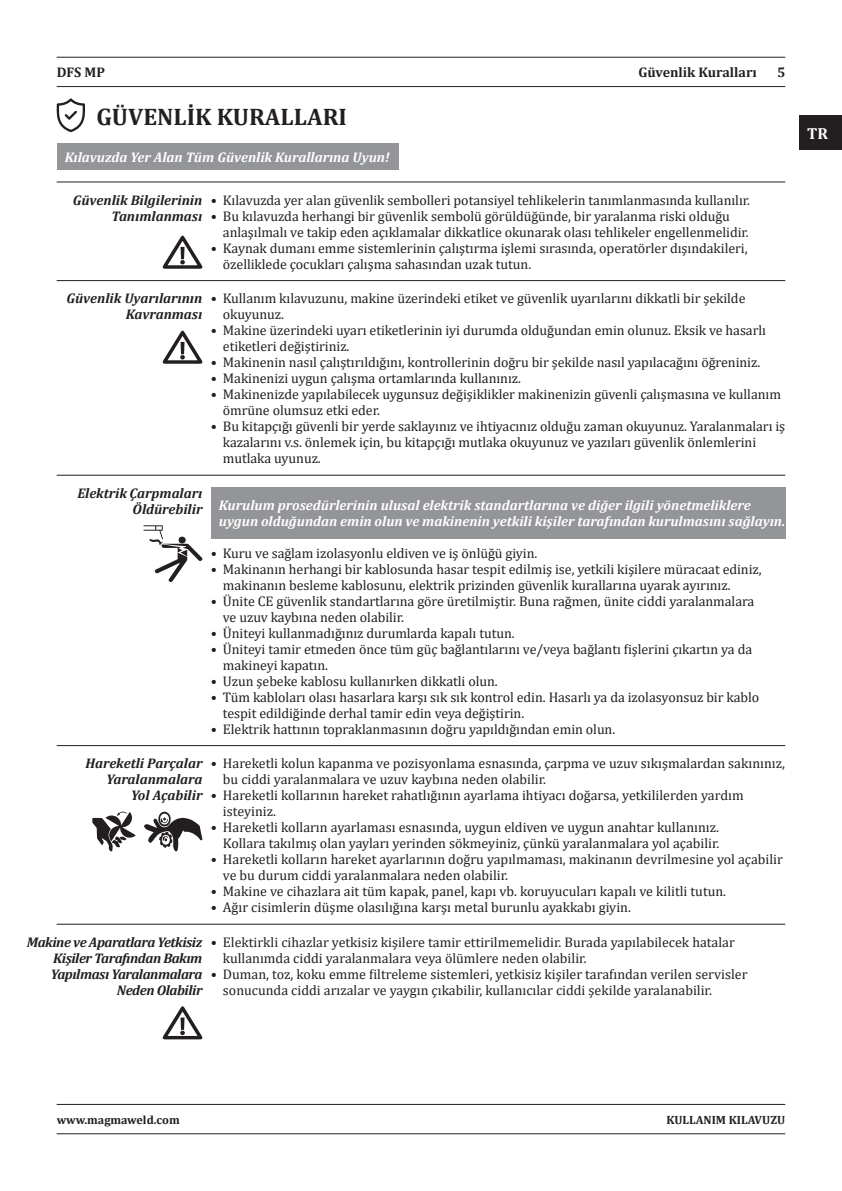
<style>
.page{position:relative;width:842px;height:1191px;background:#fff}
.page>*{position:absolute;margin:0;border:0;box-sizing:border-box;transform-origin:0 0}
.t1{font:700 24px "Cambria";color:#231f20}
.t2{font:700 16px "Cambria";color:#fff}
.t3{font:14px/16px "Cambria";letter-spacing:-.005em;color:#231f20}
.t4{font:italic 700 14px "Cambria";color:#fff}
.t5{font:italic 700 14px/16px "Cambria";letter-spacing:-.005em;color:#231f20;text-align:right}
.t6{font:italic 700 14px/16px "Cambria";letter-spacing:-.03em;color:#231f20;text-align:right}
.t7{font:700 14px "Cambria";color:#231f20}
.t8{font:700 12px "Cambria";color:#231f20}
</style>
<div class="page">
<hr style="left:57px;top:57px;width:728px;height:1px;background:#231f20">
<hr style="left:57px;top:86px;width:728px;height:1px;background:#231f20">
<hr style="left:57px;top:1104px;width:728px;height:1px;background:#231f20">
<hr style="left:57px;top:1133px;width:728px;height:1px;background:#231f20">
<div style="left:799px;top:115px;width:43px;height:34px;background:#231f20"></div>
<div style="left:57px;top:143px;width:341px;height:27px;background:#939598"></div>
<hr style="left:57px;top:181px;width:728px;height:1px;background:#231f20">
<hr style="left:57px;top:280px;width:728px;height:1px;background:#231f20">
<hr style="left:57px;top:475px;width:728px;height:1px;background:#231f20">
<hr style="left:57px;top:745px;width:728px;height:1px;background:#231f20">
<hr style="left:57px;top:923px;width:728px;height:1px;background:#231f20">
<svg style="left:56px;top:98px;width:29px;height:34px"></svg>
<div style="left:211px;top:487px;width:574px;height:51px;background:#939598"></div>
<svg style="left:144px;top:525px;width:58px;height:57px"></svg>
<svg style="left:92px;top:811px;width:44px;height:40px"></svg>
<svg style="left:144px;top:811px;width:58px;height:40px"></svg>
<svg style="left:162px;top:236px;width:41px;height:33px"></svg>
<svg style="left:162px;top:331px;width:41px;height:33px"></svg>
<svg style="left:162px;top:1006px;width:41px;height:33px"></svg>
<p class="t7" style="left:57px;top:63px;width:50px">DFS MP</p>
<p class="t1" style="left:96px;top:99px;width:252px">GÜVENLİK KURALLARI</p>
<p class="t7" style="left:639px;top:63px;width:120px">Güvenlik Kuralları</p>
<p class="t4" style="left:65px;top:148px;width:326px">Kılavuzda Yer Alan Tüm Güvenlik Kurallarına Uyun!</p>
<p class="t3" style="left:211px;top:192px;width:541px">• Kılavuzda yer alan güvenlik sembolleri potansiyel tehlikelerin tanımlanmasında kullanılır.</p>
<p class="t3" style="left:211px;top:208px;width:521px">• Bu kılavuzda herhangi bir güvenlik sembolü görüldüğünde, bir yaralanma riski olduğu</p>
<p class="t3" style="left:223px;top:224px;width:527px">anlaşılmalı ve takip eden açıklamalar dikkatlice okunarak olası tehlikeler engellenmelidir.</p>
<p class="t3" style="left:211px;top:240px;width:538px">• Kaynak dumanı emme sistemlerinin çalıştırma işlemi sırasında, operatörler dışındakileri,</p>
<p class="t3" style="left:223px;top:256px;width:310px">özelliklede çocukları çalışma sahasından uzak tutun.</p>
<p class="t5" style="left:73px;top:191px;width:131px">Güvenlik Bilgilerinin</p>
<p class="t5" style="left:112px;top:207px;width:92px">Tanımlanması</p>
<p class="t7" style="left:777px;top:63px;width:10px">5</p>
<p class="t5" style="left:66px;top:290px;width:137px">Güvenlik Uyarılarının</p>
<p class="t5" style="left:126px;top:306px;width:78px">Kavranması</p>
<p class="t3" style="left:211px;top:290px;width:536px">• Kullanım kılavuzunu, makine üzerindeki etiket ve güvenlik uyarılarını dikkatli bir şekilde</p>
<p class="t3" style="left:223px;top:306px;width:63px">okuyunuz.</p>
<p class="t3" style="left:211px;top:322px;width:557px">• Makine üzerindeki uyarı etiketlerinin iyi durumda olduğundan emin olunuz. Eksik ve hasarlı</p>
<p class="t3" style="left:223px;top:338px;width:128px">etiketleri değiştiriniz.</p>
<p class="t3" style="left:211px;top:354px;width:551px">• Makinenin nasıl çalıştırıldığını, kontrollerinin doğru bir şekilde nasıl yapılacağını öğreniniz.</p>
<p class="t3" style="left:211px;top:370px;width:312px">• Makinenizi uygun çalışma ortamlarında kullanınız.</p>
<p class="t3" style="left:223px;top:386px;width:560px;text-indent:-12px">• Makinenizde yapılabilecek uygunsuz değişiklikler makinenizin güvenli çalışmasına ve kullanım ömrüne olumsuz etki eder.</p>
<p class="t3" style="left:211px;top:418px;width:576px">• Bu kitapçığı güvenli bir yerde saklayınız ve ihtiyacınız olduğu zaman okuyunuz. Yaralanmaları iş</p>
<p class="t3" style="left:223px;top:434px;width:535px">kazalarını v.s. önlemek için, bu kitapçığı mutlaka okuyunuz ve yazıları güvenlik önlemlerini</p>
<p class="t3" style="left:223px;top:450px;width:99px">mutlaka uyunuz.</p>
<p class="t5" style="left:77px;top:485px;width:126px">Elektrik Çarpmaları</p>
<p class="t5" style="left:133px;top:501px;width:71px">Öldürebilir</p>
<p class="t4" style="left:219px;top:495px;width:533px">Kurulum prosedürlerinin ulusal elektrik standartlarına ve diğer ilgili yönetmeliklere</p>
<p class="t4" style="left:219px;top:511px;width:568px">uygun olduğundan emin olun ve makinenin yetkili kişiler tarafından kurulmasını sağlayın.</p>
<p class="t3" style="left:211px;top:545px;width:328px">• Kuru ve sağlam izolasyonlu eldiven ve iş önlüğü giyin.</p>
<p class="t3" style="left:211px;top:561px;width:552px">• Makinanın herhangi bir kablosunda hasar tespit edilmiş ise, yetkili kişilere müracaat ediniz,</p>
<p class="t3" style="left:223px;top:577px;width:509px">makinanın besleme kablosunu, elektrik prizinden güvenlik kurallarına uyarak ayırınız.</p>
<p class="t3" style="left:211px;top:593px;width:545px">• Ünite CE güvenlik standartlarına göre üretilmiştir. Buna rağmen, ünite ciddi yaralanmalara</p>
<p class="t3" style="left:223px;top:609px;width:183px">ve uzuv kaybına neden olabilir.</p>
<p class="t3" style="left:211px;top:625px;width:305px">• Üniteyi kullanmadığınız durumlarda kapalı tutun.</p>
<p class="t3" style="left:211px;top:641px;width:543px">• Üniteyi tamir etmeden önce tüm güç bağlantılarını ve/veya bağlantı fişlerini çıkartın ya da</p>
<p class="t3" style="left:223px;top:657px;width:107px">makineyi kapatın.</p>
<p class="t3" style="left:211px;top:673px;width:288px">• Uzun şebeke kablosu kullanırken dikkatli olun.</p>
<p class="t3" style="left:211px;top:689px;width:550px">• Tüm kabloları olası hasarlara karşı sık sık kontrol edin. Hasarlı ya da izolasyonsuz bir kablo</p>
<p class="t3" style="left:223px;top:705px;width:303px">tespit edildiğinde derhal tamir edin veya değiştirin.</p>
<p class="t3" style="left:211px;top:721px;width:406px">• Elektrik hattının topraklanmasının doğru yapıldığından emin olun.</p>
<p class="t5" style="left:86px;top:755px;width:118px">Hareketli Parçalar<br>Yaralanmalara</p>
<p class="t5" style="left:131px;top:787px;width:73px">Yol Açabilir</p>
<p class="t3" style="left:211px;top:755px;width:576px">• Hareketli kolun kapanma ve pozisyonlama esnasında, çarpma ve uzuv sıkışmalardan sakınınız,</p>
<p class="t3" style="left:223px;top:771px;width:325px">bu ciddi yaralanmalara ve uzuv kaybına neden olabilir.</p>
<p class="t3" style="left:211px;top:787px;width:534px">• Hareketli kollarının hareket rahatlığının ayarlama ihtiyacı doğarsa, yetkililerden yardım</p>
<p class="t3" style="left:223px;top:803px;width:55px">isteyiniz.</p>
<p class="t3" style="left:211px;top:819px;width:510px">• Hareketli kolların ayarlaması esnasında, uygun eldiven ve uygun anahtar kullanınız.</p>
<p class="t3" style="left:223px;top:835px;width:498px">Kollara takılmış olan yayları yerinden sökmeyiniz, çünkü yaralanmalara yol açabilir.</p>
<p class="t3" style="left:211px;top:851px;width:574px">• Hareketli kolların hareket ayarlarının doğru yapılmaması, makinanın devrilmesine yol açabilir</p>
<p class="t3" style="left:223px;top:867px;width:287px">ve bu durum ciddi yaralanmalara neden olabilir.</p>
<p class="t3" style="left:211px;top:883px;width:517px">• Makine ve cihazlara ait tüm kapak, panel, kapı vb. koruyucuları kapalı ve kilitli tutun.</p>
<p class="t3" style="left:211px;top:899px;width:421px">• Ağır cisimlerin düşme olasılığına karşı metal burunlu ayakkabı giyin.</p>
<p class="t6" style="left:27px;top:933px;width:177px">Makine ve Aparatlara Yetkisiz<br>Kişiler Tarafından Bakım<br>Yapılması Yaralanmalara<br>Neden Olabilir</p>
<p class="t3" style="left:211px;top:934px;width:525px">• Elektirkli cihazlar yetkisiz kişilere tamir ettirilmemelidir. Burada yapılabilecek hatalar</p>
<p class="t3" style="left:223px;top:950px;width:365px">kullanımda ciddi yaralanmalara veya ölümlere neden olabilir.</p>
<p class="t3" style="left:211px;top:966px;width:538px">• Duman, toz, koku emme filtreleme sistemleri, yetkisiz kişiler tarafından verilen servisler</p>
<p class="t3" style="left:223px;top:982px;width:491px">sonucunda ciddi arızalar ve yaygın çıkabilir, kullanıcılar ciddi şekilde yaralanabilir.</p>
<p class="t2" style="left:807px;top:122px;width:22px">TR</p>
<p class="t8" style="left:57px;top:1111px;width:124px">www.magmaweld.com</p>
<p class="t8" style="left:666px;top:1111px;width:120px">KULLANIM KILAVUZU</p>
</div>
